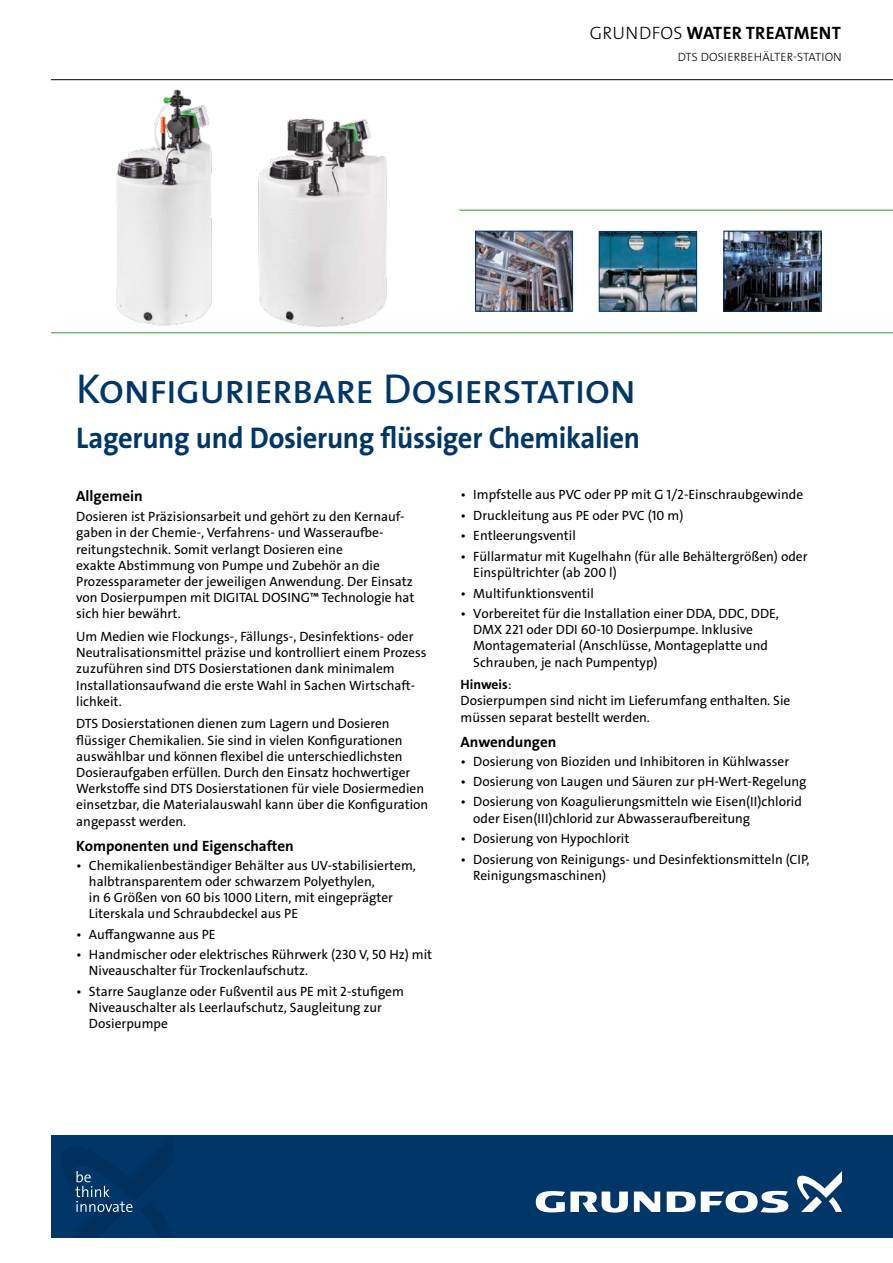
<style>
.page{position:relative;width:893px;height:1263px;background:#fff}
.page>*{position:absolute;margin:0;border:0;box-sizing:border-box;transform-origin:0 0}
.t1{font:42px "Grundfos The Sans V2 OT 5 R";letter-spacing:-.03em;color:#003768}
.t2{font:30px "Grundfos The Sans V2 OT 7 B";letter-spacing:-.015em;color:#003768;scale:.95 1}
.t3{font:18px "Grundfos The Sans V2 OT 7 B";letter-spacing:.015em;color:#000}
.t4{font:15px "Grundfos The Sans V2 OT 7 B";color:#000}
.t5{font:13.5px/16.2px "Grundfos The Sans V2 OT 5 R";color:#000}
.t6{font:13.5px "Grundfos The Sans V2 OT 7 B";color:#000}
.t7{font:12px "Grundfos The Sans V2 OT 3 L";letter-spacing:.015em;color:#000}
.s1{font-family:"Grundfos The Sans V2 OT 3 L"}
.s2{font-family:"Grundfos The Sans V2 OT 5 R"}
</style>
<div class="page">
<img style="left:601px;top:233px;width:94px;height:77px">
<div style="left:599px;top:231px;width:98px;height:81px;border:1px solid #003768"></div>
<img style="left:726px;top:233px;width:94px;height:77px">
<div style="left:724px;top:231px;width:98px;height:81px;border:1px solid #003768"></div>
<img style="left:477px;top:233px;width:94px;height:77px">
<div style="left:475px;top:231px;width:98px;height:81px;border:1px solid #003768"></div>
<hr style="left:51px;top:332px;width:842px;height:1px;background:#48a842">
<hr style="left:459px;top:210px;width:434px;height:1px;background:#48a842">
<img style="left:258px;top:118px;width:129px;height:209px">
<img style="left:116px;top:89px;width:96px;height:237px">
<div style="left:51px;top:1135px;width:842px;height:102px;background:#003768"></div>
<svg style="left:62px;top:1137px;width:111px;height:100px"></svg>
<svg style="left:634px;top:1191px;width:26px;height:21px"></svg>
<svg style="left:536px;top:1191px;width:92px;height:21px"></svg>
<svg style="left:667px;top:1191px;width:121px;height:22px"></svg>
<svg style="left:797px;top:1171px;width:45px;height:41px"></svg>
<hr style="left:51px;top:79px;width:842px;height:1px;background:#000">
<h3 class="t3" style="left:590px;top:21px;width:253px"><span class="s1">GRUNDFOS</span> Water Treatment</h3>
<p class="t7" style="left:678px;top:49px;width:166px">DTS DOSIERBEHÄLTER-STATION</p>
<h1 class="t1" style="left:76px;top:361px;width:562px">Konfigurierbare Dosierstation</h1>
<h2 class="t2" style="left:76px;top:418px;width:595px">Lagerung und Dosierung flüssiger Chemikalien</h2>
<p class="t4" style="left:76px;top:486px;width:68px">Allgemein</p>
<p class="t5" style="left:76px;top:509px;width:340px">Dosieren ist Präzisionsarbeit und gehört zu den Kernauf&shy;gaben in der Chemie-, Verfahrens- und Wasseraufbe&shy;reitungstechnik. Somit verlangt Dosieren eine<br>exakte Abstimmung von Pumpe und Zubehör an die Prozessparameter der jeweiligen Anwendung. Der Einsatz von Dosierpumpen mit DIGITAL DOSING™ Technologie hat sich hier bewährt.</p>
<p class="t5" style="left:76px;top:628px;width:352px">Um Medien wie Flockungs-, Fällungs-, Desinfektions- oder Neutralisationsmittel präzise und kontrolliert einem Prozess zuzuführen sind DTS Dosierstationen dank minimalem Installationsaufwand die erste Wahl in Sachen Wirtschaft&shy;lichkeit.</p>
<p class="t5" style="left:76px;top:716px;width:354px">DTS Dosierstationen dienen zum Lagern und Dosieren flüssiger Chemikalien. Sie sind in vielen Konfigurationen auswählbar und können flexibel die unterschiedlichsten Dosieraufgaben erfüllen. Durch den Einsatz hochwertiger Werkstoffe sind DTS Dosierstationen für viele Dosiermedien einsetzbar, die Materialauswahl kann über die Konfiguration angepasst werden.</p>
<p class="t4" style="left:76px;top:836px;width:219px">Komponenten und Eigenschaften</p>
<p class="t5" style="left:89px;top:857px;width:328px;text-indent:-13px">• Chemikalienbeständiger Behälter aus UV-stabilisiertem, halbtransparentem oder schwarzem Polyethylen,<br>in 6 Größen von 60 bis 1000 Litern, mit eingeprägter Literskala und Schraubdeckel aus PE</p>
<p class="t5" style="left:76px;top:926px;width:141px">• Auffangwanne aus PE</p>
<p class="t5" style="left:89px;top:946px;width:345px;text-indent:-13px">• Handmischer oder elektrisches Rührwerk (230 V, 50 Hz) mit<br>Niveauschalter für Trockenlaufschutz.</p>
<p class="t5" style="left:89px;top:983px;width:316px;text-indent:-13px">• Starre Sauglanze oder Fußventil aus PE mit 2-stufigem<br>Niveauschalter als Leerlaufschutz, Saugleitung zur<br>Dosierpumpe</p>
<p class="t5" style="left:460px;top:487px;width:344px">• Impfstelle aus PVC oder PP mit G 1/2-Einschraubgewinde</p>
<p class="t5" style="left:460px;top:507px;width:224px">• Druckleitung aus PE oder PVC (10 m)</p>
<p class="t5" style="left:460px;top:528px;width:117px">• Entleerungsventil</p>
<p class="t5" style="left:473px;top:548px;width:336px;text-indent:-13px">• Füllarmatur mit Kugelhahn (für alle Behältergrößen) oder<br>Einspültrichter (ab 200 l)</p>
<p class="t5" style="left:460px;top:585px;width:135px">• Multifunktionsventil</p>
<p class="t5" style="left:473px;top:605px;width:307px;text-indent:-13px">• Vorbereitet für die Installation einer DDA, DDC, DDE, DMX 221 oder DDI 60-10 Dosierpumpe. Inklusive Montagematerial (Anschlüsse, Montageplatte und Schrauben, je nach Pumpentyp)</p>
<p class="t6" style="left:460px;top:676px;width:53px">Hinweis<span class="s2">:</span></p>
<p class="t5" style="left:460px;top:693px;width:331px">Dosierpumpen sind nicht im Lieferumfang enthalten. Sie müssen separat bestellt werden.</p>
<p class="t4" style="left:460px;top:732px;width:97px">Anwendungen</p>
<p class="t5" style="left:460px;top:753px;width:330px">• Dosierung von Bioziden und Inhibitoren in Kühlwasser</p>
<p class="t5" style="left:460px;top:773px;width:348px">• Dosierung von Laugen und Säuren zur pH-Wert-Regelung</p>
<p class="t5" style="left:473px;top:794px;width:330px;text-indent:-13px">• Dosierung von Koagulierungsmitteln wie Eisen(II)chlorid oder Eisen(III)chlorid zur Abwasseraufbereitung</p>
<p class="t5" style="left:460px;top:830px;width:170px">• Dosierung von Hypochlorit</p>
<p class="t5" style="left:473px;top:851px;width:338px;text-indent:-13px">• Dosierung von Reinigungs- und Desinfektionsmitteln (CIP,<br>Reinigungsmaschinen)</p>
</div>
